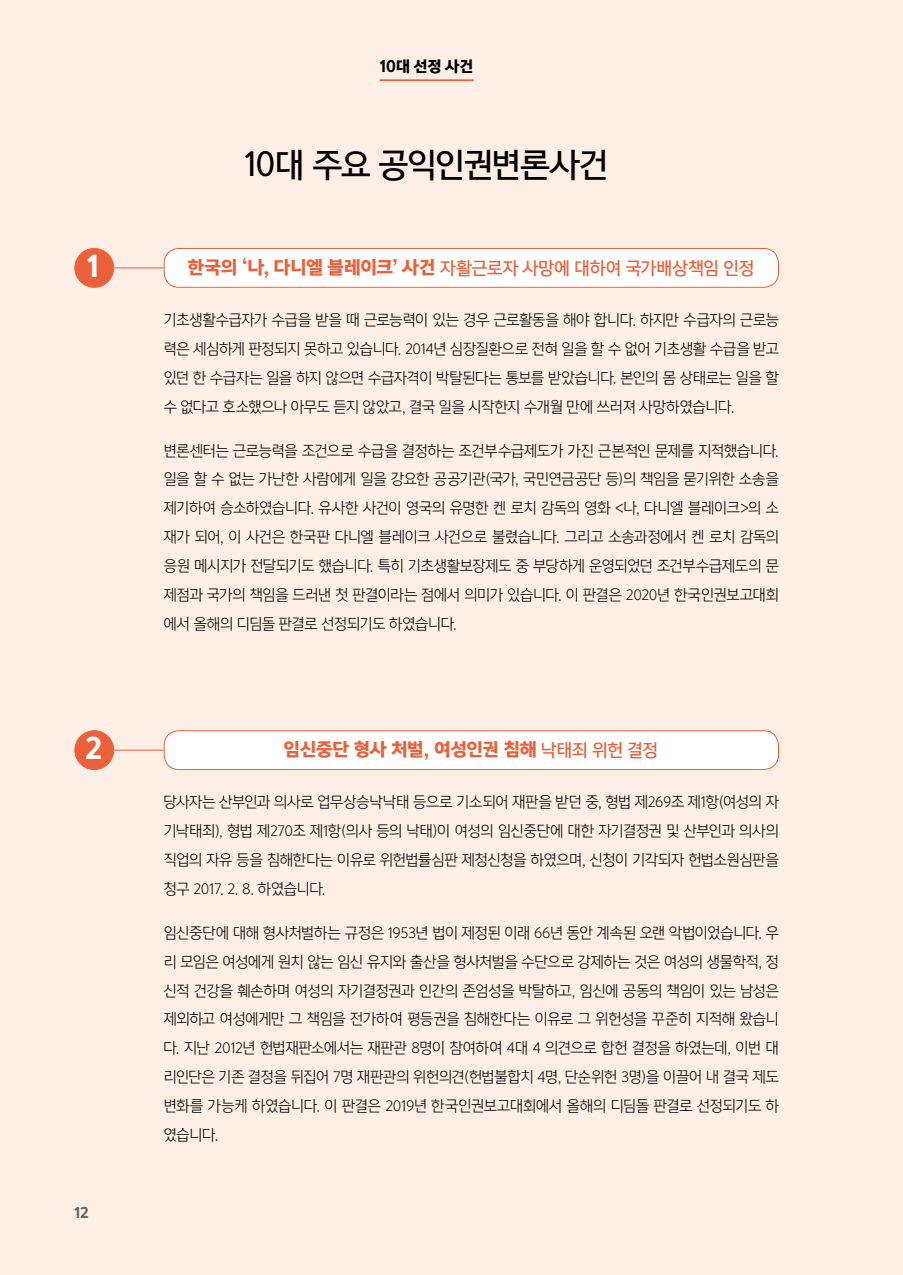
<style>
.page{position:relative;width:903px;height:1275px;background:#fdefe6}
.page>*{position:absolute;margin:0;border:0;box-sizing:border-box;transform-origin:0 0}
.t1{font:31.5px "Yoon Gothic Pro 760";letter-spacing:-.035em;color:#000}
.t2{font:26.25px "Yoon Gothic Pro 790";color:#fff}
.t3{font:16.62px "Yoon Gothic Pro 760";letter-spacing:.005em;color:#eb613b}
.t4{font:16.62px "Yoon Gothic Pro 790";letter-spacing:-.02em;color:#eb613b}
.t5{font:14.88px/28.9px "Yoon Gothic Pro 730";letter-spacing:-.015em;color:#000;text-align:justify}
.t6{font:14px "Yoon Gothic Pro 790";letter-spacing:-.005em;color:#000}
.t7{font:13.12px "Yoon Gothic Pro 790";color:#666464}
.s1{font-family:"Yoon Gothic Pro 790"}
.s2{font-family:"Yoon Gothic Pro 760"}
</style>
<div class="page">
<hr style="left:380px;top:79px;width:94px;height:2px;background:#eb613b">
<div style="left:164px;top:248px;width:614px;height:39px;background:#fff;border-radius:15px"></div>
<div style="left:164px;top:248px;width:615px;height:40px;border:1px solid #eb613b;border-radius:15px"></div>
<div style="left:75px;top:248px;width:39px;height:39px;background:#eb613b;border-radius:50%"></div>
<div style="left:74px;top:248px;width:40px;height:40px;border:1px solid #eb613b;border-radius:50%"></div>
<hr style="left:114px;top:267px;width:50px;height:1px;background:#eb613b">
<div style="left:164px;top:731px;width:614px;height:38px;background:#fff;border-radius:15px"></div>
<div style="left:164px;top:730px;width:615px;height:40px;border:1px solid #eb613b;border-radius:15px"></div>
<div style="left:75px;top:731px;width:39px;height:38px;background:#eb613b;border-radius:50%"></div>
<div style="left:74px;top:730px;width:40px;height:40px;border:1px solid #eb613b;border-radius:50%"></div>
<hr style="left:114px;top:750px;width:50px;height:1px;background:#eb613b">
<p class="t6" style="left:380px;top:56px;width:95px">10대 선정 사건</p>
<h1 class="t1" style="left:244px;top:143px;width:366px">10대 주요 공익인권변론사건</h1>
<h2 class="t2" style="left:87px;top:247px;width:14px">1</h2>
<p class="t3" style="left:187px;top:256px;width:568px"><span class="s1">한국의 ‘나, 다니엘 블레이크’ 사건</span> 자활근로자 사망에 대하여 국가배상책임 인정</p>
<p class="t5" style="left:164px;top:305px;width:617px">기초생활수급자가 수급을 받을 때 근로능력이 있는 경우 근로활동을 해야 합니다. 하지만 수급자의 근로능 력은 세심하게 판정되지 못하고 있습니다. 2014년 심장질환으로 전혀 일을 할 수 없어 기초생활 수급을 받고 있던 한 수급자는 일을 하지 않으면 수급자격이 박탈된다는 통보를 받았습니다. 본인의 몸 상태로는 일을 할 수 없다고 호소했으나 아무도 듣지 않았고, 결국 일을 시작한지 수개월 만에 쓰러져 사망하였습니다.</p>
<p class="t5" style="left:164px;top:436px;width:617px">변론센터는 근로능력을 조건으로 수급을 결정하는 조건부수급제도가 가진 근본적인 문제를 지적했습니다. 일을 할 수 없는 가난한 사람에게 일을 강요한 공공기관(국가, 국민연금공단 등)의 책임을 묻기위한 소송을 제기하여 승소하였습니다. 유사한 사건이 영국의 유명한 켄 로치 감독의 영화 &lt;나, 다니엘 블레이크&gt;의 소 재가 되어, 이 사건은 한국판 다니엘 블레이크 사건으로 불렸습니다. 그리고 소송과정에서 켄 로치 감독의 응원 메시지가 전달되기도 했습니다. 특히 기초생활보장제도 중 부당하게 운영되었던 조건부수급제도의 문 제점과 국가의 책임을 드러낸 첫 판결이라는 점에서 의미가 있습니다. 이 판결은 2020년 한국인권보고대회 에서 올해의 디딤돌 판결로 선정되기도 하였습니다.</p>
<h2 class="t2" style="left:85px;top:729px;width:19px">2</h2>
<p class="t4" style="left:284px;top:737px;width:376px">임신중단 형사 처벌, 여성인권 침해 <span class="s2">낙태죄 위헌 결정</span></p>
<p class="t7" style="left:74px;top:1202px;width:16px">12</p>
<p class="t5" style="left:164px;top:788px;width:617px">당사자는 산부인과 의사로 업무상승낙낙태 등으로 기소되어 재판을 받던 중, 형법 제269조 제1항(여성의 자 기낙태죄), 형법 제270조 제1항(의사 등의 낙태)이 여성의 임신중단에 대한 자기결정권 및 산부인과 의사의 직업의 자유 등을 침해한다는 이유로 위헌법률심판 제청신청을 하였으며, 신청이 기각되자 헌법소원심판을 청구 2017. 2. 8. 하였습니다.</p>
<p class="t5" style="left:164px;top:918px;width:617px">임신중단에 대해 형사처벌하는 규정은 1953년 법이 제정된 이래 66년 동안 계속된 오랜 악법이었습니다. 우 리 모임은 여성에게 원치 않는 임신 유지와 출산을 형사처벌을 수단으로 강제하는 것은 여성의 생물학적, 정 신적 건강을 훼손하며 여성의 자기결정권과 인간의 존엄성을 박탈하고, 임신에 공동의 책임이 있는 남성은 제외하고 여성에게만 그 책임을 전가하여 평등권을 침해한다는 이유로 그 위헌성을 꾸준히 지적해 왔습니 다. 지난 2012년 헌법재판소에서는 재판관 8명이 참여하여 4대 4 의견으로 합헌 결정을 하였는데, 이번 대 리인단은 기존 결정을 뒤집어 7명 재판관의 위헌의견(헌법불합치 4명, 단순위헌 3명)을 이끌어 내 결국 제도 변화를 가능케 하였습니다. 이 판결은 2019년 한국인권보고대회에서 올해의 디딤돌 판결로 선정되기도 하 였습니다.</p>
</div>
